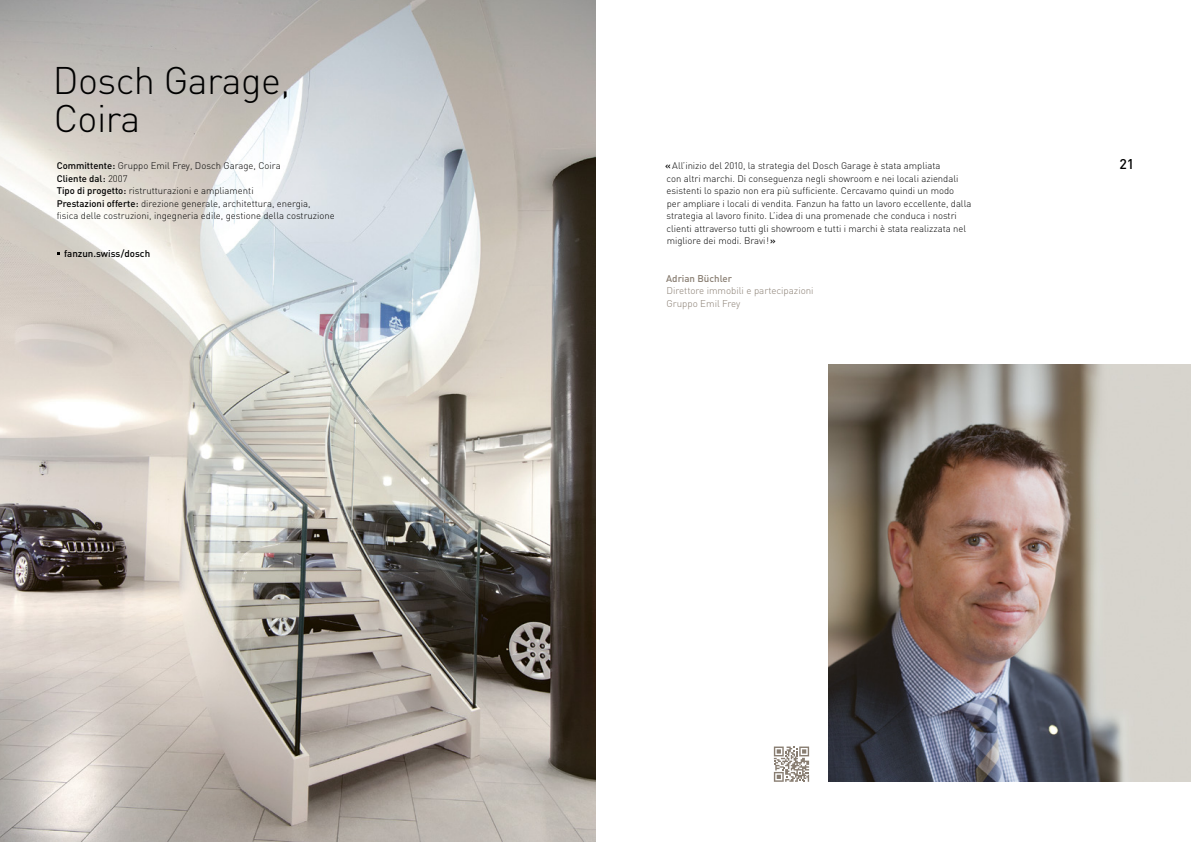
<style>
.page{position:relative;width:1191px;height:842px;background:#fff}
.page>*{position:absolute;margin:0;border:0;box-sizing:border-box;transform-origin:0 0}
.t1{font:300 38px/37.5px "DIN";letter-spacing:-.015em;color:#000}
.t2{font:500 14px "DIN";color:#000}
.t3{font:300 9.8px/12.5px "DIN";color:#887d71}
.t4{font:500 9.8px "DIN";color:#000}
.t5{font:500 9.8px "DIN";color:#887d71}
.t6{font:300 9.5px/12.5px "DIN";color:#000}
.s1{font-weight:500}
</style>
<div class="page">
<img style="left:0;top:0;width:595px;height:842px">
<img style="left:829px;top:364px;width:362px;height:418px">
<svg style="left:774px;top:746px;width:35px;height:36px"></svg>
<h1 class="t1" style="left:53px;top:61px;width:239px">Dosch Garage,<br>Coira</h1>
<p class="t6" style="left:57px;top:159px;width:279px"><span class="s1">Committente:</span> Gruppo Emil Frey, Dosch Garage, Coira<br><span class="s1">Cliente dal:</span> 2007<br><span class="s1">Tipo di progetto:</span> ristrutturazioni e ampliamenti<br><span class="s1">Prestazioni offerte:</span> direzione generale, architettura, energia,<br>fisica delle costruzioni, ingegneria edile, gestione della costruzione</p>
<p class="t6" style="left:665px;top:159px;width:307px"><span class="s1">«</span>All’inizio del 2010, la strategia del Dosch Garage è stata ampliata<br>con altri marchi. Di conseguenza negli showroom e nei locali aziendali esistenti lo spazio non era più sufficiente. Cercavamo quindi un modo<br>per ampliare i locali di vendita. Fanzun ha fatto un lavoro eccellente, dalla strategia al lavoro finito. L’idea di una promenade che conduca i nostri clienti attraverso tutti gli showroom e tutti i marchi è stata realizzata nel migliore dei modi. Bravi!<span class="s1">»</span></p>
<p class="t5" style="left:666px;top:272px;width:67px">Adrian Büchler</p>
<p class="t3" style="left:666px;top:284px;width:149px">Direttore immobili e partecipazioni<br>Gruppo Emil Frey</p>
<p class="t4" style="left:64px;top:247px;width:88px">fanzun.swiss/dosch</p>
<h2 class="t2" style="left:1119px;top:155px;width:16px">21</h2>
</div>
